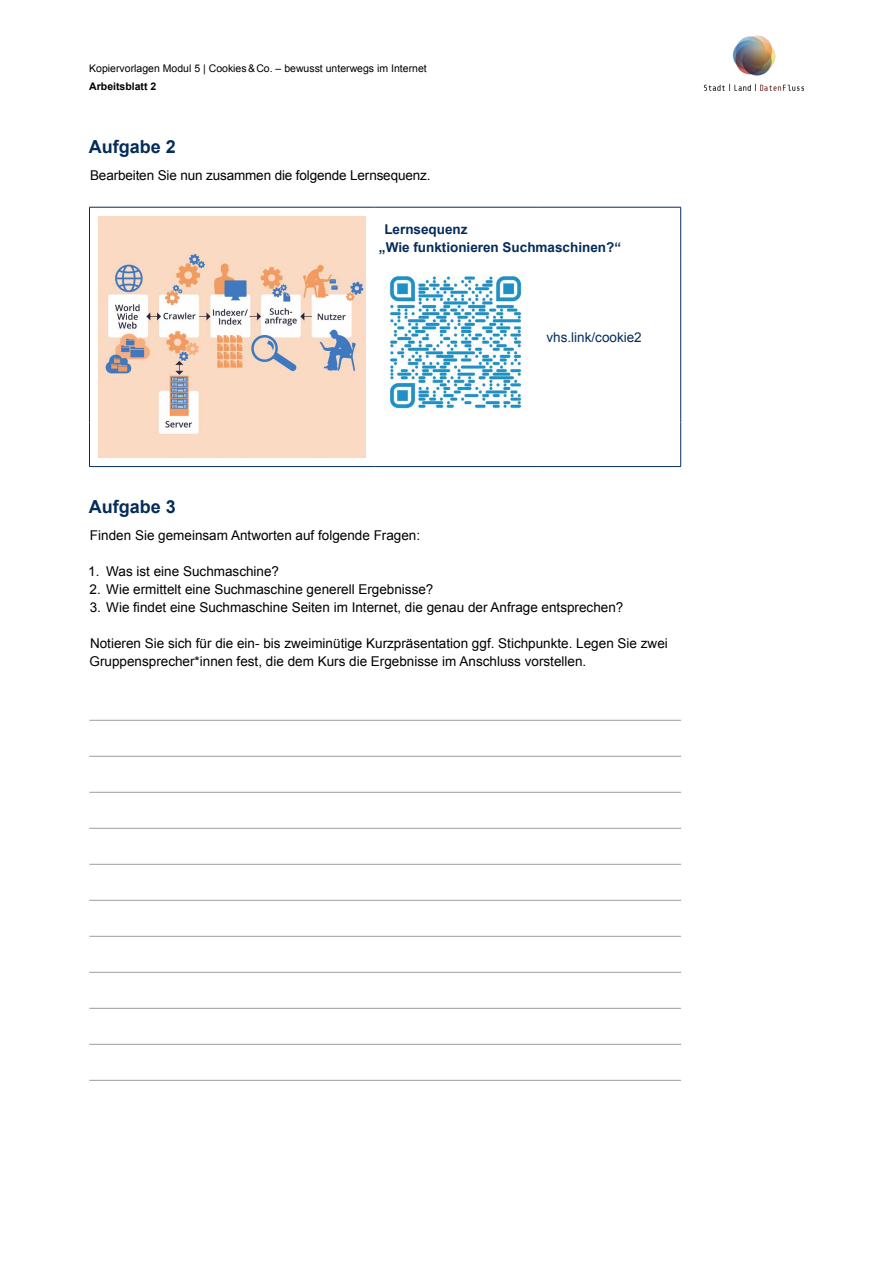
<style>
.page{position:relative;width:893px;height:1263px;background:#fff}
.page>*{position:absolute;margin:0;border:0;box-sizing:border-box;transform-origin:0 0}
.t1{font:700 18px "Arial";color:#052c5a}
.t2{font:13.5px/18px "Arial";color:#000}
.t3{font:700 13.5px/18px "Arial";color:#052c5a}
.t4{font:13.5px "Arial";color:#052c5a}
.t5{font:10.5px "Arial";color:#000}
.t6{font:700 10.5px "Arial";color:#000}
</style>
<div class="page">
<hr style="left:89px;top:720px;width:592px;height:1px;background:#9d9d9c">
<hr style="left:89px;top:756px;width:592px;height:1px;background:#9d9d9c">
<hr style="left:89px;top:792px;width:592px;height:1px;background:#9d9d9c">
<hr style="left:89px;top:828px;width:592px;height:1px;background:#9d9d9c">
<hr style="left:89px;top:864px;width:592px;height:1px;background:#9d9d9c">
<hr style="left:89px;top:900px;width:592px;height:1px;background:#9d9d9c">
<hr style="left:89px;top:936px;width:592px;height:1px;background:#9d9d9c">
<hr style="left:89px;top:972px;width:592px;height:1px;background:#9d9d9c">
<hr style="left:89px;top:1008px;width:592px;height:1px;background:#9d9d9c">
<hr style="left:89px;top:1044px;width:592px;height:1px;background:#9d9d9c">
<hr style="left:89px;top:1080px;width:592px;height:1px;background:#9d9d9c">
<hr style="left:89px;top:207px;width:286px;height:1px;background:#052c5a">
<hr style="left:89px;top:207px;width:1px;height:54px;background:#052c5a">
<hr style="left:89px;top:261px;width:1px;height:161px;background:#052c5a">
<hr style="left:89px;top:422px;width:1px;height:44px;background:#052c5a">
<hr style="left:89px;top:466px;width:286px;height:1px;background:#052c5a">
<hr style="left:375px;top:207px;width:162px;height:1px;background:#052c5a">
<hr style="left:537px;top:207px;width:144px;height:1px;background:#052c5a">
<hr style="left:680px;top:207px;width:1px;height:54px;background:#052c5a">
<hr style="left:680px;top:261px;width:1px;height:161px;background:#052c5a">
<hr style="left:680px;top:422px;width:1px;height:44px;background:#052c5a">
<hr style="left:375px;top:466px;width:162px;height:1px;background:#052c5a">
<hr style="left:537px;top:466px;width:144px;height:1px;background:#052c5a">
<img style="left:98px;top:216px;width:268px;height:242px">
<img style="left:389px;top:275px;width:133px;height:134px">
<img style="left:704px;top:36px;width:100px;height:54px">
<p class="t5" style="left:89px;top:61px;width:339px">Kopiervorlagen Modul 5 | Cookies&amp;Co. – bewusst unterwegs im Internet</p>
<p class="t6" style="left:89px;top:79px;width:69px">Arbeitsblatt 2</p>
<h1 class="t1" style="left:89px;top:135px;width:89px">Aufgabe 2</h1>
<p class="t2" style="left:90px;top:166px;width:342px">Bearbeiten Sie nun zusammen die folgende Lernsequenz.</p>
<p class="t3" style="left:379px;top:221px;width:244px;text-indent:5px">Lernsequenz<br>„Wie funktionieren Suchmaschinen?“</p>
<p class="t4" style="left:546px;top:328px;width:97px">vhs.link/cookie2</p>
<h1 class="t1" style="left:89px;top:495px;width:89px">Aufgabe 3</h1>
<p class="t2" style="left:90px;top:526px;width:332px">Finden Sie gemeinsam Antworten auf folgende Fragen:</p>
<p class="t2" style="left:88px;top:562px;width:192px">1. Was ist eine Suchmaschine?</p>
<p class="t2" style="left:90px;top:580px;width:345px">2. Wie ermittelt eine Suchmaschine generell Ergebnisse?</p>
<p class="t2" style="left:90px;top:598px;width:535px">3. Wie findet eine Suchmaschine Seiten im Internet, die genau der Anfrage entsprechen?</p>
<p class="t2" style="left:90px;top:634px;width:580px">Notieren Sie sich für die ein- bis zweiminütige Kurzpräsentation ggf. Stichpunkte. Legen Sie zwei<br>Gruppensprecher*innen fest, die dem Kurs die Ergebnisse im Anschluss vorstellen.</p>
</div>
